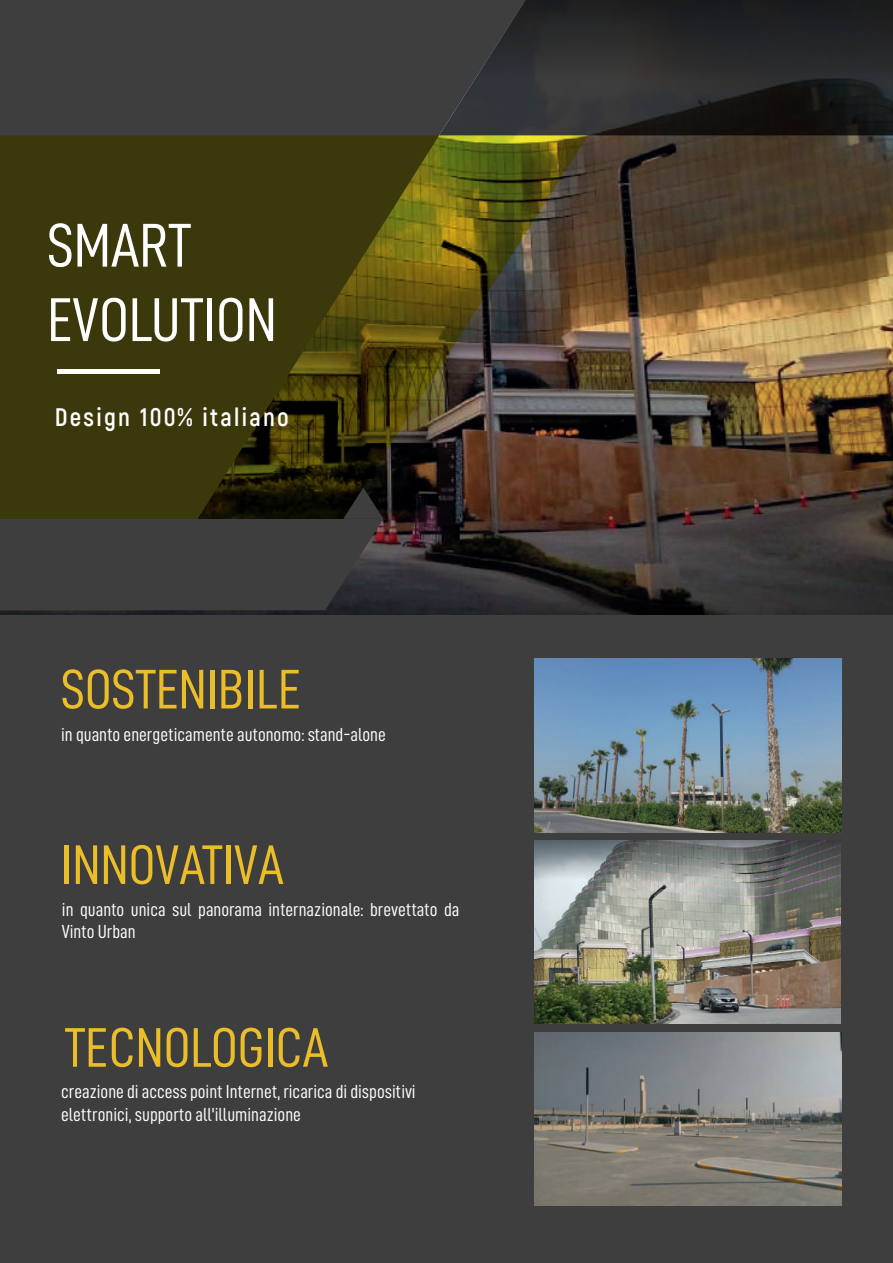
<style>
.page{position:relative;width:893px;height:1263px;background:#fff}
.page>*{position:absolute;margin:0;border:0;box-sizing:border-box;transform-origin:0 0}
.t1{font:61.95px/74.4px "D DIN Condensed";color:#fff}
.t2{font:55.95px "D DIN Condensed";color:#ebbe29}
.t3{font:700 25.2px "Akrobat";letter-spacing:.09em;color:#fff}
.t4{font:18.9px/22.8px "D DIN Condensed";color:#fff}
</style>
<div class="page">
<div style="left:0;top:610px;width:893px;height:653px;background:#3e3e3f"></div>
<img style="left:0;top:135px;width:893px;height:479px">
<svg style="left:525px;top:0;width:368px;height:135px"></svg>
<svg style="left:0;top:0;width:525px;height:135px;fill:#3e3e3f"></svg>
<img style="left:0;top:135px;width:588px;height:475px">
<svg style="left:0;top:487px;width:383px;height:123px"></svg>
<hr style="left:57px;top:369px;width:103px;height:4px;background:#fff">
<img style="left:534px;top:659px;width:308px;height:173px">
<img style="left:534px;top:840px;width:307px;height:184px">
<img style="left:534px;top:1032px;width:308px;height:174px">
<h1 class="t1" style="left:47px;top:207px;width:231px">SMART<br>EVOLUTION</h1>
<h3 class="t3" style="left:55px;top:402px;width:236px">Design 100% italiano</h3>
<h2 class="t2" style="left:61px;top:658px;width:241px">SOSTENIBILE</h2>
<p class="t4" style="left:61px;top:723px;width:326px">in quanto energeticamente autonomo: stand-alone</p>
<h2 class="t2" style="left:61px;top:834px;width:224px">INNOVATIVA</h2>
<p class="t4" style="left:62px;top:897px;width:399px">in quanto unica sul panorama internazionale: brevettato da<br>Vinto Urban</p>
<h2 class="t2" style="left:65px;top:1017px;width:265px">TECNOLOGICA</h2>
<p class="t4" style="left:61px;top:1080px;width:356px">creazione di access point Internet, ricarica di dispositivi elettronici, supporto all'illuminazione</p>
</div>
